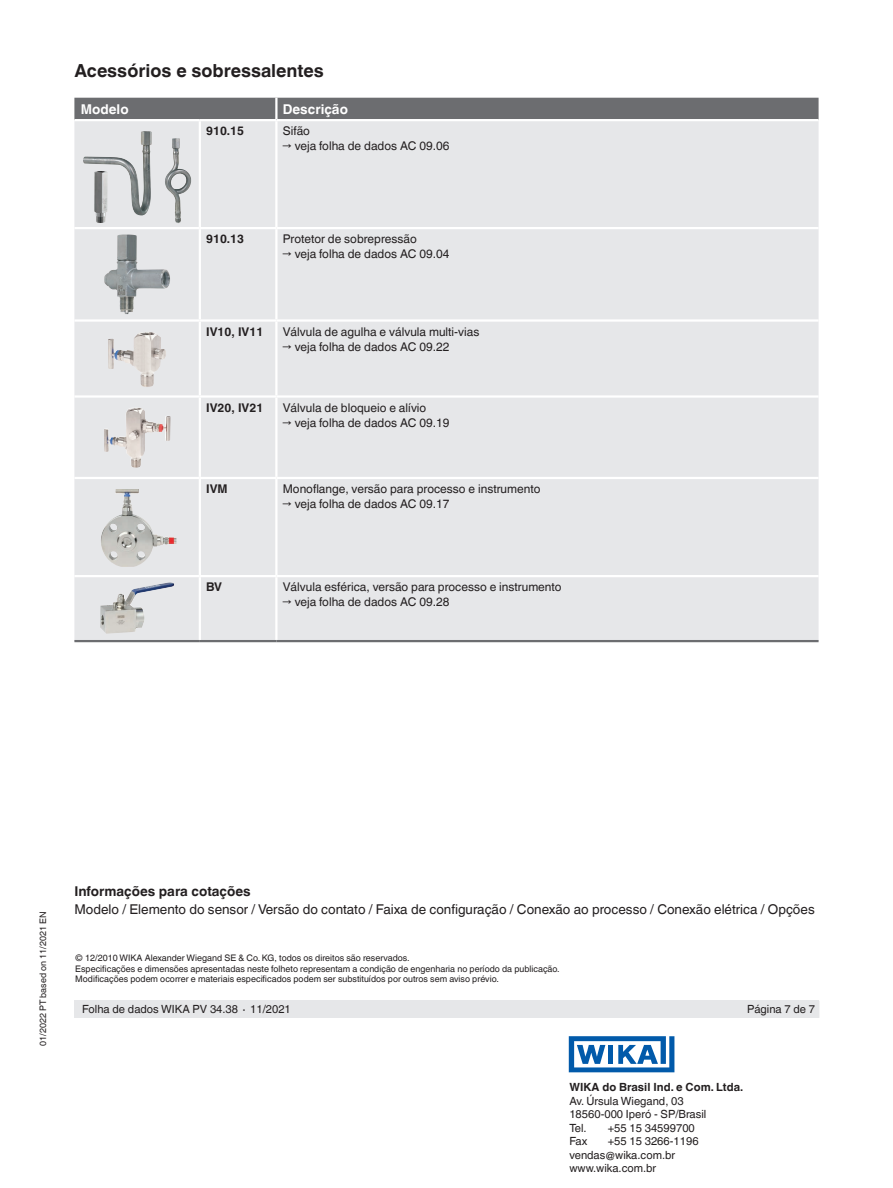
<style>
.page{position:relative;width:893px;height:1188px;background:#fff}
.page>*{position:absolute;margin:0;border:0;box-sizing:border-box;transform-origin:0 0}
.t1{font:700 18px "Helvetica World";color:#231f20}
.t2{font:13.5px "Helvetica World";color:#231f20}
.t3{font:700 13.5px "Helvetica World";color:#231f20}
.t4{font:700 13.5px "Helvetica World";color:#fff}
.t5{font:12px "Helvetica World";color:#231f20}
.t6{font:700 12px "Helvetica World";color:#231f20}
.t7{font:11.25px/13.5px "Helvetica World";color:#231f20}
.t8{font:700 11.25px "Helvetica World";color:#231f20}
.t9{font:9px/10.5px "Helvetica World";color:#231f20}
</style>
<div class="page">
<div style="left:74px;top:1000px;width:745px;height:18px;background:#e6e7e9"></div>
<svg style="left:569px;top:1036px;width:105px;height:36px"></svg>
<div style="left:74px;top:98px;width:745px;height:21px;background:#6c6d70"></div>
<div style="left:74px;top:121px;width:745px;height:519px;background:#e6e7e9"></div>
<hr style="left:199px;top:121px;width:2px;height:106px;background:#fff">
<hr style="left:275px;top:121px;width:3px;height:106px;background:#fff">
<hr style="left:74px;top:227px;width:126px;height:2px;background:#fff">
<hr style="left:200px;top:227px;width:76px;height:2px;background:#fff">
<hr style="left:199px;top:229px;width:2px;height:90px;background:#fff">
<hr style="left:276px;top:227px;width:543px;height:2px;background:#fff">
<hr style="left:275px;top:229px;width:3px;height:90px;background:#fff">
<hr style="left:74px;top:319px;width:126px;height:3px;background:#fff">
<hr style="left:200px;top:319px;width:76px;height:3px;background:#fff">
<hr style="left:199px;top:322px;width:2px;height:73px;background:#fff">
<hr style="left:276px;top:319px;width:543px;height:3px;background:#fff">
<hr style="left:275px;top:322px;width:3px;height:73px;background:#fff">
<hr style="left:74px;top:395px;width:126px;height:3px;background:#fff">
<hr style="left:200px;top:395px;width:76px;height:3px;background:#fff">
<hr style="left:199px;top:398px;width:2px;height:79px;background:#fff">
<hr style="left:276px;top:395px;width:543px;height:3px;background:#fff">
<hr style="left:275px;top:398px;width:3px;height:79px;background:#fff">
<hr style="left:74px;top:477px;width:126px;height:2px;background:#fff">
<hr style="left:200px;top:477px;width:76px;height:2px;background:#fff">
<hr style="left:199px;top:479px;width:2px;height:96px;background:#fff">
<hr style="left:276px;top:477px;width:543px;height:2px;background:#fff">
<hr style="left:275px;top:479px;width:3px;height:96px;background:#fff">
<hr style="left:74px;top:575px;width:126px;height:2px;background:#fff">
<hr style="left:200px;top:575px;width:76px;height:2px;background:#fff">
<hr style="left:199px;top:577px;width:2px;height:63px;background:#fff">
<hr style="left:276px;top:575px;width:543px;height:2px;background:#fff">
<hr style="left:275px;top:577px;width:3px;height:63px;background:#fff">
<hr style="left:275px;top:98px;width:3px;height:21px;background:#fff">
<hr style="left:74px;top:640px;width:126px;height:2px;background:#6c6d70">
<hr style="left:200px;top:640px;width:76px;height:2px;background:#6c6d70">
<hr style="left:276px;top:640px;width:543px;height:2px;background:#6c6d70">
<img style="left:83px;top:131px;width:69px;height:84px">
<img style="left:164px;top:138px;width:28px;height:85px">
<img style="left:94px;top:171px;width:14px;height:52px">
<img style="left:104px;top:234px;width:66px;height:80px">
<img style="left:127px;top:332px;width:20px;height:19px">
<img style="left:120px;top:408px;width:17px;height:29px">
<img style="left:100px;top:489px;width:76px;height:78px">
<img style="left:100px;top:582px;width:74px;height:52px">
<h1 class="t1" style="left:74px;top:60px;width:251px">Acessórios e sobressalentes</h1>
<p class="t4" style="left:81px;top:101px;width:49px">Modelo</p>
<p class="t4" style="left:283px;top:101px;width:67px">Descrição</p>
<p class="t6" style="left:206px;top:124px;width:39px">910.15</p>
<p class="t5" style="left:283px;top:124px;width:29px">Sifão</p>
<p class="t5" style="left:283px;top:139px;width:168px">→ veja folha de dados AC 09.06</p>
<p class="t6" style="left:206px;top:232px;width:39px">910.13</p>
<p class="t5" style="left:283px;top:232px;width:135px">Protetor de sobrepressão</p>
<p class="t5" style="left:283px;top:247px;width:168px">→ veja folha de dados AC 09.04</p>
<p class="t6" style="left:206px;top:324px;width:59px">IV10, IV11</p>
<p class="t5" style="left:283px;top:324px;width:198px">Válvula de agulha e válvula multi-vias</p>
<p class="t5" style="left:283px;top:339px;width:168px">→ veja folha de dados AC 09.22</p>
<p class="t6" style="left:206px;top:400px;width:59px">IV20, IV21</p>
<p class="t5" style="left:283px;top:400px;width:145px">Válvula de bloqueio e alívio</p>
<p class="t5" style="left:283px;top:415px;width:168px">→ veja folha de dados AC 09.19</p>
<p class="t6" style="left:206px;top:482px;width:23px">IVM</p>
<p class="t5" style="left:283px;top:482px;width:259px">Monoflange, versão para processo e instrumento</p>
<p class="t5" style="left:283px;top:497px;width:168px">→ veja folha de dados AC 09.17</p>
<p class="t6" style="left:206px;top:580px;width:17px">BV</p>
<p class="t5" style="left:283px;top:580px;width:280px">Válvula esférica, versão para processo e instrumento</p>
<p class="t5" style="left:283px;top:595px;width:168px">→ veja folha de dados AC 09.28</p>
<p class="t9" style="left:38px;top:1046px;width:136px;rotate:-90deg">01/2022 PT based on 11/2021 EN</p>
<p class="t3" style="left:74px;top:884px;width:178px">Informações para cotações</p>
<p class="t2" style="left:74px;top:902px;width:742px">Modelo / Elemento do sensor / Versão do contato / Faixa de configuração / Conexão ao processo / Conexão elétrica / Opções</p>
<p class="t9" style="left:75px;top:953px;width:486px">© 12/2010 WIKA Alexander Wiegand SE &amp; Co. KG, todos os direitos são reservados.<br>Especificações e dimensões apresentadas neste folheto representam a condição de engenharia no período da publicação.<br>Modificações podem ocorrer e materiais especificados podem ser substituídos por outros sem aviso prévio.</p>
<p class="t7" style="left:82px;top:1003px;width:210px">Folha de dados WIKA PV 34.38 ∙ 11/2021</p>
<p class="t7" style="left:747px;top:1003px;width:69px">Página 7 de 7</p>
<p class="t8" style="left:569px;top:1081px;width:175px">WIKA do Brasil Ind. e Com. Ltda.</p>
<p class="t7" style="left:569px;top:1094px;width:138px">Av. Úrsula Wiegand, 03<br>18560-000 Iperó - SP/Brasil<br>Tel.</p>
<p class="t7" style="left:608px;top:1121px;width:89px">+55 15 34599700</p>
<p class="t7" style="left:569px;top:1134px;width:19px">Fax</p>
<p class="t7" style="left:569px;top:1134px;width:131px;text-indent:38px">+55 15 3266-1196 vendas@wika.com.br www.wika.com.br</p>
</div>
